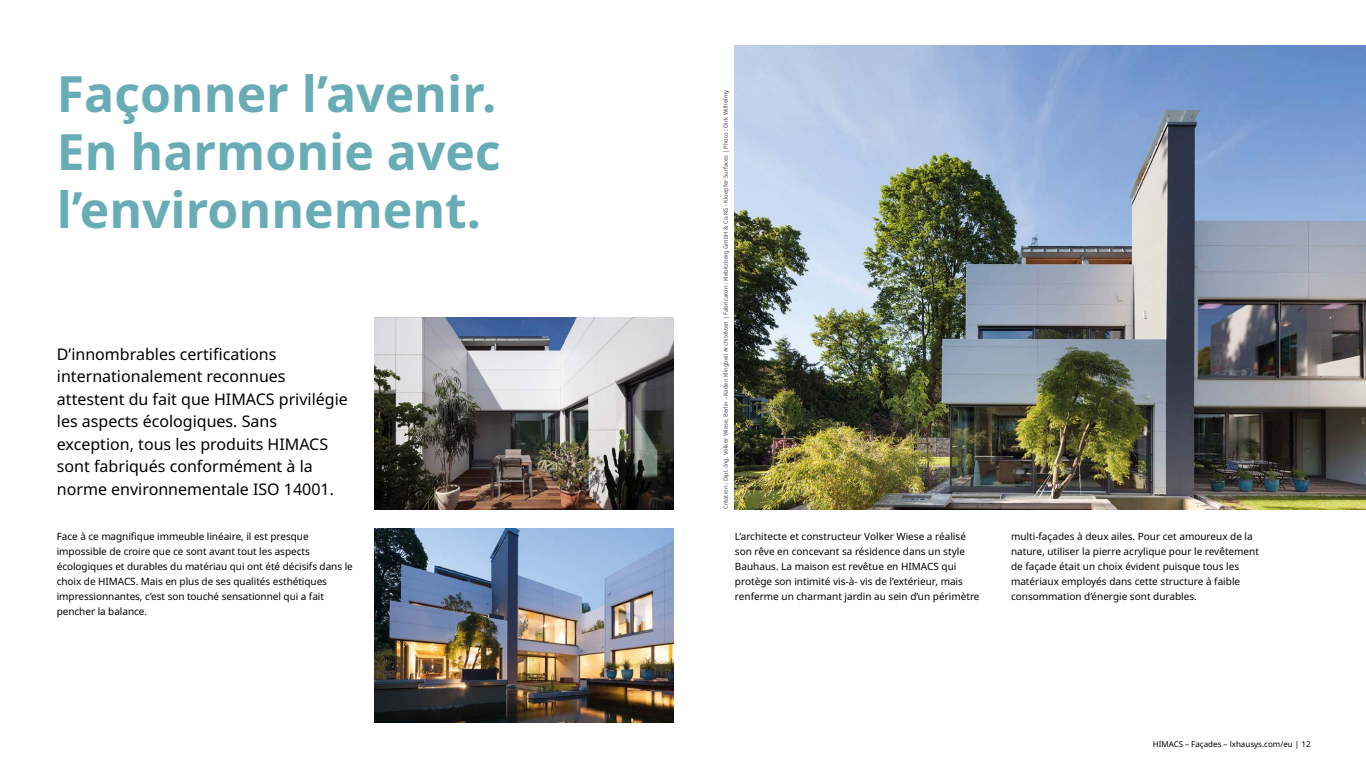
<style>
.page{position:relative;width:1366px;height:768px;background:#fff}
.page>*{position:absolute;margin:0;border:0;box-sizing:border-box;transform-origin:0 0}
.t1{font:700 50px/58px "Noto Sans";color:#68acb6;text-align:justify}
.t2{font:16px/22.5px "Noto Sans";color:#000}
.t3{font:10px/15px "Noto Sans";color:#000}
.t4{font:8px "Noto Sans";color:#000}
.t5{font:5.8px "Noto Sans";color:#4d4d4d}
</style>
<div class="page">
<img style="left:735px;top:45px;width:631px;height:464px">
<img style="left:375px;top:317px;width:298px;height:192px">
<img style="left:375px;top:529px;width:298px;height:194px">
<h1 class="t1" style="left:57px;top:66px;width:446px">Façonner l’avenir.<br>En harmonie avec l’environnement.</h1>
<p class="t5" style="left:722px;top:509px;width:421px;rotate:-90deg">Création : Dipl.-Ing. Volker Wiese, Berlin - Kaden Klingbeil Architekten | Fabricaton : Kiebitzberg GmbH &amp; Co.KG - Kloepfer Surfaces | Photo : Dirk Wilhelmy</p>
<p class="t2" style="left:57px;top:343px;width:292px">D’innombrables certifications internationalement reconnues attestent du fait que HIMACS privilégie les aspects écologiques. Sans exception, tous les produits HIMACS sont fabriqués conformément à la norme environnementale ISO 14001.</p>
<p class="t3" style="left:57px;top:529px;width:298px">Face à ce magnifique immeuble linéaire, il est presque impossible de croire que ce sont avant tout les aspects écologiques et durables du matériau qui ont été décisifs dans le choix de HIMACS. Mais en plus de ses qualités esthétiques impressionnantes, c’est son touché sensationnel qui a fait pencher la balance.</p>
<p class="t3" style="left:735px;top:529px;width:246px">L’architecte et constructeur Volker Wiese a réalisé son rêve en concevant sa résidence dans un style Bauhaus. La maison est revêtue en HIMACS qui protège son intimité vis-à- vis de l’extérieur, mais renferme un charmant jardin au sein d’un périmètre</p>
<p class="t3" style="left:1011px;top:529px;width:249px">multi-façades à deux ailes. Pour cet amoureux de la nature, utiliser la pierre acrylique pour le revêtement de façade était un choix évident puisque tous les matériaux employés dans cette structure à faible consommation d’énergie sont durables.</p>
<p class="t4" style="left:1153px;top:739px;width:159px">HIMACS – Façades – lxhausys.com/eu | 12</p>
</div>
